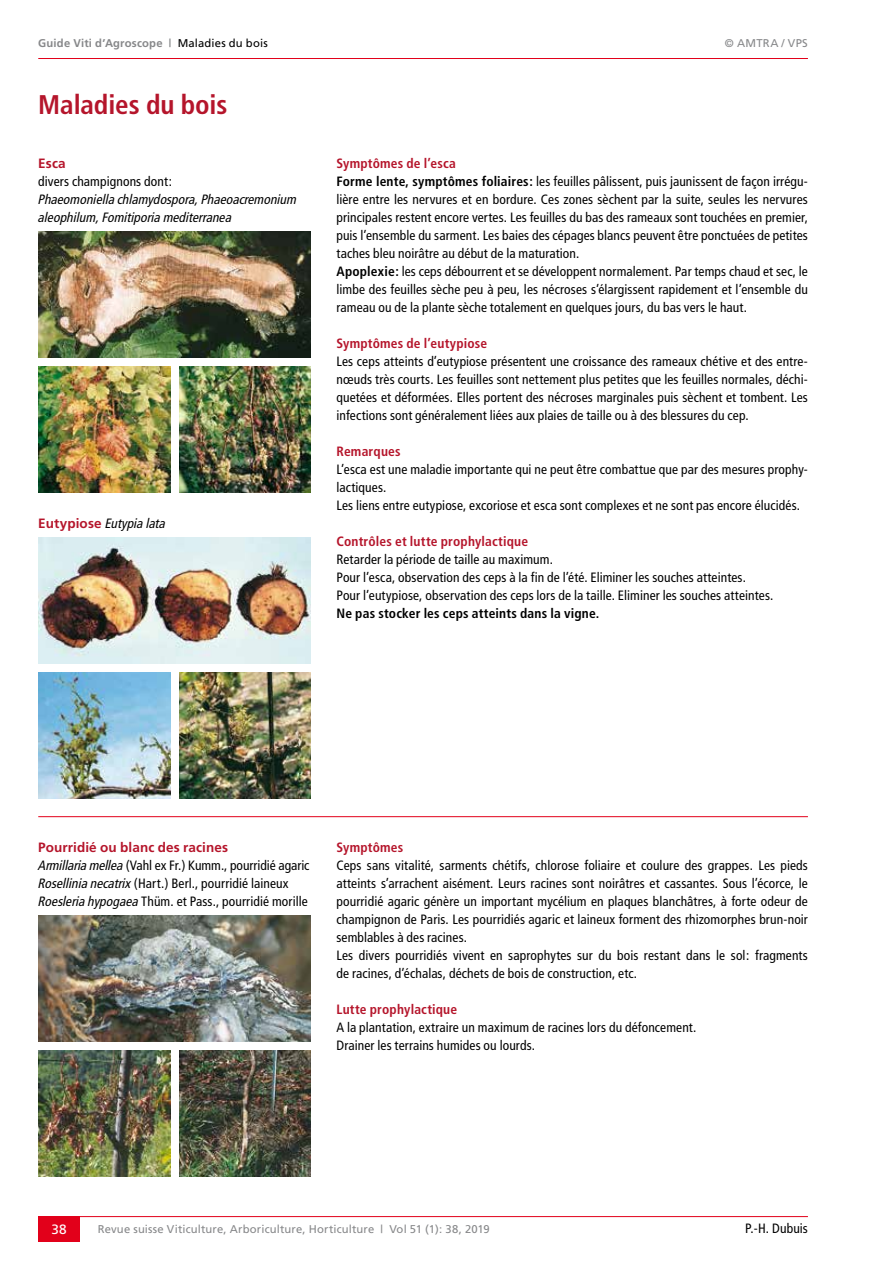
<style>
.page{position:relative;width:893px;height:1263px;background:#fff}
.page>*{position:absolute;margin:0;border:0;box-sizing:border-box;transform-origin:0 0}
.t1{font:700 condensed 27px "Frutiger";color:#b5152b}
.t2{font:condensed 13.5px/18px "Frutiger";letter-spacing:.01em;color:#000}
.t3{font:italic condensed 13.5px/18px "Frutiger";color:#000}
.t4{font:700 condensed 13.5px "Frutiger";letter-spacing:.015em;color:#b5152b}
.t5{font:700 condensed 13.5px "Frutiger";letter-spacing:.015em;color:#000}
.t6{font:700 13.5px "Frutiger";color:#b5152b}
.t7{font:13.5px "Frutiger";color:#fff}
.t8{font:11.25px "Frutiger";letter-spacing:.015em;color:#87888a}
.t9{font:700 11.25px "Frutiger";letter-spacing:.015em;color:#87888a}
.s1{font-weight:400;color:#000}
.s2{font-weight:700;font-style:normal;font-stretch:normal;color:#b5152b}
.s3{font-weight:700;color:#b5152b}
.s4{font-weight:700}
.s5{font-weight:700;font-stretch:normal;color:#b5152b}
.s6{font-style:italic}
</style>
<div class="page">
<hr style="left:38px;top:58px;width:770px;height:1px;background:#e2001a">
<hr style="left:38px;top:1216px;width:770px;height:1px;background:#e2001a">
<div style="left:38px;top:1216px;width:42px;height:26px;background:#e2001a"></div>
<img style="left:38px;top:231px;width:273px;height:126px">
<img style="left:38px;top:366px;width:132px;height:126px">
<img style="left:179px;top:366px;width:132px;height:126px">
<img style="left:38px;top:672px;width:132px;height:126px">
<img style="left:38px;top:1050px;width:132px;height:126px">
<img style="left:38px;top:537px;width:273px;height:126px">
<img style="left:38px;top:915px;width:273px;height:126px">
<img style="left:179px;top:672px;width:132px;height:126px">
<img style="left:179px;top:1050px;width:132px;height:126px">
<hr style="left:38px;top:816px;width:770px;height:1px;background:#e2001a">
<p class="t9" style="left:38px;top:36px;width:231px">Guide Viti d’Agroscope | <span class="s1">Maladies du bois</span></p>
<p class="t8" style="left:725px;top:36px;width:84px">© AMTRA / VPS</p>
<h1 class="t1" style="left:38px;top:89px;width:191px">Maladies du bois</h1>
<p class="t6" style="left:38px;top:155px;width:29px">Esca</p>
<p class="t2" style="left:38px;top:172px;width:135px">divers champignons dont:</p>
<p class="t3" style="left:38px;top:190px;width:260px">Phaeomoniella chlamydospora, Phaeoacremonium aleophilum, Fomitiporia mediterranea</p>
<p class="t3" style="left:38px;top:514px;width:129px"><span class="s2">Eutypiose</span> Eutypia lata</p>
<p class="t2" style="left:336px;top:155px;width:473px"><span class="s3">Symptômes de l’esca<br></span><span class="s4">Forme lente, symptômes foliaires:</span> les feuilles pâlissent, puis jaunissent de façon irrégu&shy;lière entre les nervures et en bordure. Ces zones sèchent par la suite, seules les nervures principales restent encore vertes. Les feuilles du bas des rameaux sont touchées en premier, puis l’ensemble du sarment. Les baies des cépages blancs peuvent être ponctuées de petites taches bleu noirâtre au début de la maturation.<br><span class="s4">Apoplexie:</span> les ceps débourrent et se développent normalement. Par temps chaud et sec, le limbe des feuilles sèche peu à peu, les nécroses s’élargissent rapidement et l’ensemble du rameau ou de la plante sèche totalement en quelques jours, du bas vers le haut.</p>
<p class="t4" style="left:336px;top:335px;width:152px">Symptômes de l’eutypiose</p>
<p class="t2" style="left:336px;top:353px;width:473px;text-align:justify">Les ceps atteints d’eutypiose présentent une croissance des rameaux chétive et des entre&shy;nœuds très courts. Les feuilles sont nettement plus petites que les feuilles normales, déchi&shy;quetées et déformées. Elles portent des nécroses marginales puis sèchent et tombent. Les infections sont généralement liées aux plaies de taille ou à des blessures du cep.</p>
<p class="t4" style="left:336px;top:443px;width:66px">Remarques</p>
<p class="t2" style="left:336px;top:461px;width:473px">L’esca est une maladie importante qui ne peut être combattue que par des mesures prophy&shy;lactiques.<br>Les liens entre eutypiose, excoriose et esca sont complexes et ne sont pas encore élucidés.</p>
<p class="t4" style="left:336px;top:533px;width:193px">Contrôles et lutte prophylactique</p>
<p class="t2" style="left:336px;top:551px;width:438px">Retarder la période de taille au maximum.<br>Pour l’esca, observation des ceps à la fin de l’été. Eliminer les souches atteintes.<br>Pour l’eutypiose, observation des ceps lors de la taille. Eliminer les souches atteintes.</p>
<p class="t5" style="left:336px;top:605px;width:264px">Ne pas stocker les ceps atteints dans la vigne.</p>
<p class="t2" style="left:38px;top:838px;width:273px"><span class="s5">Pourridié ou blanc des racines<br></span><span class="s6">Armillaria mellea</span> (Vahl ex Fr.) Kumm., pourridié agaric <span class="s6">Rosellinia necatrix</span> (Hart.) Berl., pourridié laineux <span class="s6">Roesleria hypogaea</span> Thüm. et Pass., pourridié morille</p>
<p class="t4" style="left:336px;top:839px;width:68px">Symptômes</p>
<p class="t2" style="left:336px;top:856px;width:473px">Ceps sans vitalité, sarments chétifs, chlorose foliaire et coulure des grappes. Les pieds atteints s’arrachent aisément. Leurs racines sont noirâtres et cassantes. Sous l’écorce, le pourridié agaric génère un important mycélium en plaques blanchâtres, à forte odeur de champignon de Paris. Les pourridiés agaric et laineux forment des rhizomorphes brun-noir semblables à des racines.<br>Les divers pourridiés vivent en saprophytes sur du bois restant dans le sol: fragments de racines, d’échalas, déchets de bois de construction, etc.</p>
<p class="t4" style="left:336px;top:1001px;width:122px">Lutte prophylactique</p>
<p class="t2" style="left:336px;top:1018px;width:361px">A la plantation, extraire un maximum de racines lors du défoncement.<br>Drainer les terrains humides ou lourds.</p>
<p class="t7" style="left:51px;top:1221px;width:17px">38</p>
<p class="t8" style="left:98px;top:1223px;width:393px">Revue suisse Viticulture, Arboriculture, Horticulture | Vol 51 (1): 38, 2019</p>
<p class="t2" style="left:745px;top:1219px;width:64px">P.-H. Dubuis</p>
</div>
